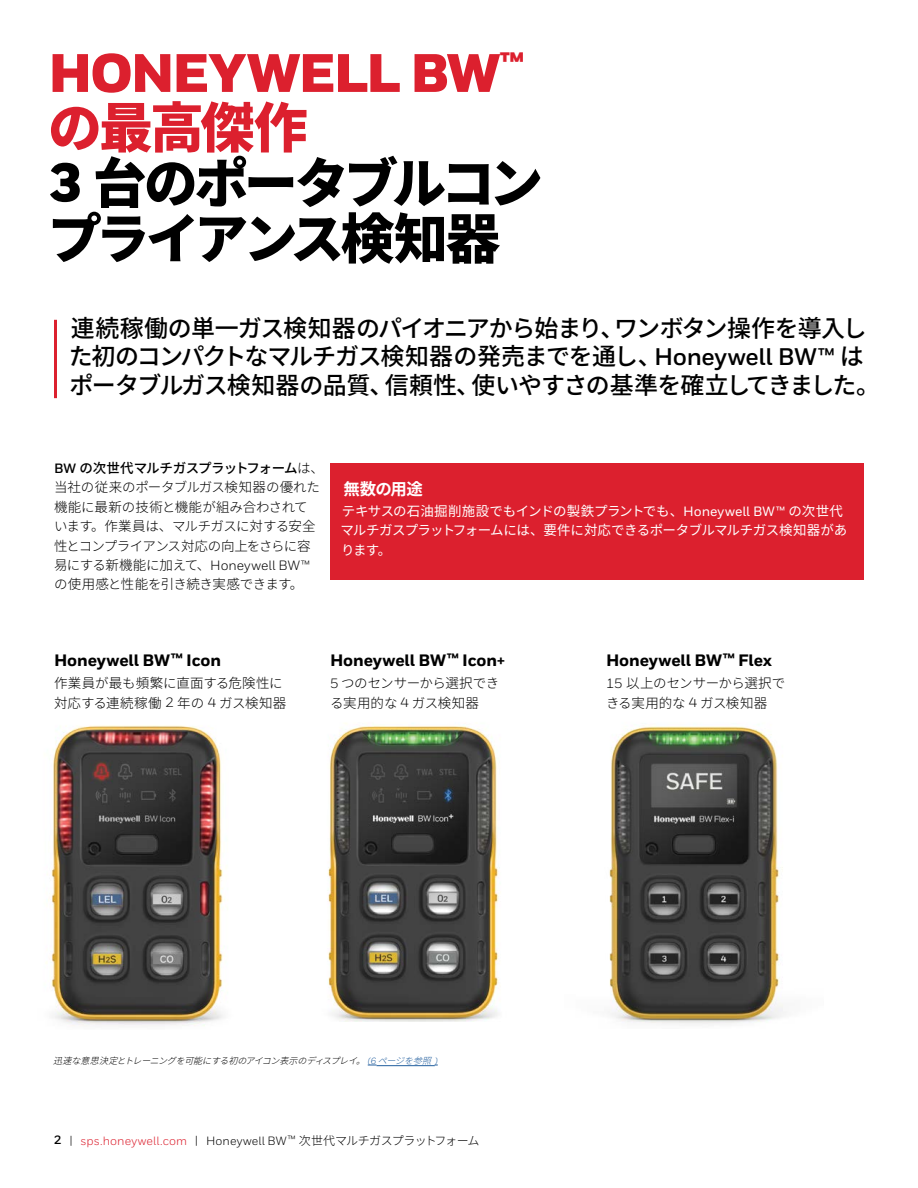
<style>
.page{position:relative;width:918px;height:1188px;background:#fff}
.page>*{position:absolute;margin:0;border:0;box-sizing:border-box;transform-origin:0 0}
.t1{font:900 54px/55.5px "Noto Sans CJ Kjp";letter-spacing:-.07em;color:#000}
.t2{font:900 54px "Honeywell Sans";letter-spacing:-.045em;color:#dc202e}
.t3{font:500 24px/28.5px "Noto Sans CJ Kjp";letter-spacing:-.045em;color:#000}
.t4{font:800 16.5px "Honeywell Sans";letter-spacing:-.01em;color:#000}
.t5{font:700 16.5px "Noto Sans CJ Kjp";letter-spacing:-.05em;color:#fff}
.t6{font:300 13.5px/19.5px "Noto Sans CJ Kjp";letter-spacing:-.02em;color:#000}
.t7{font:13.5px/19.5px "Noto Sans CJ Kjp";letter-spacing:-.03em;color:#fff}
.t8{font:300 13.5px/19.5px "Noto Sans CJ Kjp";color:#000}
.t9{font:12px "Honeywell Sans";letter-spacing:.005em;color:#dc202e}
.t10{font:italic 300 9px "Noto Sans CJ Kjp";color:#000}
.s1{color:#dc202e}
.s2{font-family:"Honeywell Sans"}
.s3{font-family:"Honeywell Sans";font-weight:700}
.s4{font-weight:500}
.s5{font-family:"Honeywell Sans";font-weight:400}
.s6{font-family:"Honeywell Sans";font-weight:500}
.s7{font-family:"Honeywell Sans";font-weight:400;color:#215e9e}
.s8{color:#215e9e}
.s9{font-weight:700;color:#000}
.s10{color:#000}
.s11{font-family:"Noto Sans CJ Kjp";font-weight:300;color:#000}
</style>
<div class="page">
<hr style="left:54px;top:320px;width:3px;height:78px;background:#dc202e">
<hr style="left:376px;top:1065px;width:59px;height:1px;background:#215e9e">
<div style="left:330px;top:463px;width:534px;height:117px;background:#dc202e"></div>
<img style="left:46px;top:725px;width:179px;height:301px">
<img style="left:328px;top:723px;width:172px;height:298px">
<img style="left:609px;top:726px;width:177px;height:298px">
<h1 class="t2" style="left:48px;top:40px;width:477px">HONEYWELL BW<sup>™</sup></h1>
<h1 class="t1" style="left:48px;top:101px;width:497px"><span class="s1">の最高傑作<br></span><span class="s2">3</span> 台のポータブルコンプライアンス検知器</h1>
<h2 class="t3" style="left:69px;top:314px;width:813px">連続稼働の単一ガス検知器のパイオニアから始まり、ワンボタン操作を導入した初のコンパクトなマルチガス検知器の発売までを通し、<span class="s3">Honeywell BW™</span> はポータブルガス検知器の品質、信頼性、使いやすさの基準を確立してきました。</h2>
<p class="t6" style="left:54px;top:458px;width:272px"><span class="s3">BW</span> <span class="s4">の次世代マルチガスプラットフォーム</span>は、当社の従来のポータブルガス検知器の優れた機能に最新の技術と機能が組み合わされています。作業員は、マルチガスに対する安全性とコンプライアンス対応の向上をさらに容易にする新機能に加えて、<span class="s5">Honeywell BW™</span>の使用感と性能を引き続き実感できます。</p>
<p class="t5" style="left:344px;top:480px;width:81px">無数の用途</p>
<p class="t7" style="left:340px;top:502px;width:509px">テキサスの石油掘削施設でもインドの製鉄プラントでも、<span class="s6">Honeywell BW™</span> の次世代マルチガスプラットフォームには、要件に対応できるポータブルマルチガス検知器があります。</p>
<p class="t4" style="left:54px;top:650px;width:169px">Honeywell BW™ Icon</p>
<p class="t8" style="left:54px;top:674px;width:234px">作業員が最も頻繁に直面する危険性に対応する連続稼働 <span class="s5">2</span> 年の <span class="s5">4</span> ガス検知器</p>
<p class="t4" style="left:330px;top:650px;width:177px">Honeywell BW™ Icon+</p>
<p class="t6" style="left:330px;top:674px;width:171px"><span class="s5">5</span> つのセンサーから選択できる実用的な <span class="s5">4</span> ガス検知器</p>
<p class="t4" style="left:606px;top:650px;width:168px">Honeywell BW™ Flex</p>
<p class="t6" style="left:606px;top:674px;width:181px"><span class="s5">15</span> 以上のセンサーから選択できる実用的な <span class="s5">4</span> ガス検知器</p>
<p class="t10" style="left:53px;top:1056px;width:386px">迅速な意思決定とトレーニングを可能にする初のアイコン表示のディスプレイ。 <span class="s7">( 6</span> <span class="s8">ページを参照</span> <span class="s7">)</span></p>
<p class="t9" style="left:54px;top:1133px;width:427px"><span class="s9">2</span> <span class="s10">|</span> sps.honeywell.com <span class="s10">| Honeywell BW™</span> <span class="s11">次世代マルチガスプラットフォーム</span></p>
</div>
